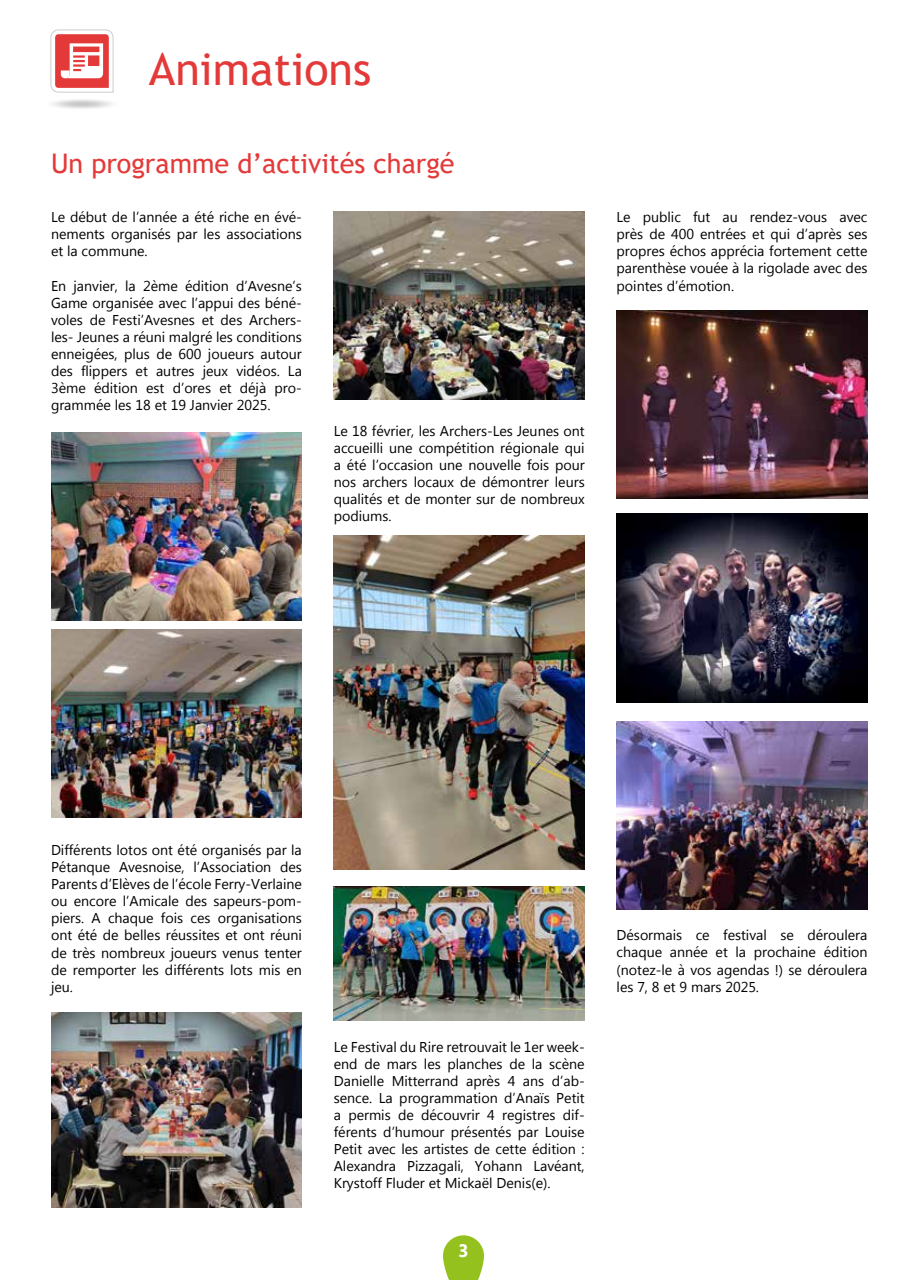
<style>
.page{position:relative;width:910px;height:1280px;background:#fff}
.page>*{position:absolute;margin:0;border:0;box-sizing:border-box;transform-origin:0 0}
.t1{font:45px "Trebuchet MS";color:#e33a39}
.t2{font:27px "Trebuchet MS";color:#e33a39}
.t3{font:700 18px "Microsoft New Tai Lue";color:#fff}
.t4{font:14.25px/17.1px "Microsoft New Tai Lue";color:#000;text-align:justify}
</style>
<div class="page">
<svg style="left:51px;top:30px;width:62px;height:62px"></svg>
<img style="left:51px;top:433px;width:251px;height:188px">
<img style="left:51px;top:630px;width:251px;height:188px">
<img style="left:51px;top:1012px;width:251px;height:196px">
<img style="left:334px;top:211px;width:251px;height:189px">
<img style="left:334px;top:535px;width:251px;height:335px">
<img style="left:334px;top:886px;width:251px;height:134px">
<img style="left:617px;top:721px;width:250px;height:188px">
<img style="left:617px;top:514px;width:250px;height:188px">
<img style="left:617px;top:310px;width:250px;height:188px">
<svg style="left:443px;top:1235px;width:41px;height:45px;background:#a6cb43"></svg>
<h1 class="t1" style="left:149px;top:41px;width:224px">Animations</h1>
<h2 class="t2" style="left:51px;top:146px;width:405px">Un programme d’activités chargé</h2>
<p class="t4" style="left:51px;top:210px;width:252px">Le début de l’année a été riche en évé&shy;nements organisés par les associations et la commune.</p>
<p class="t4" style="left:51px;top:278px;width:252px">En janvier, la 2ème édition d’Avesne’s Game organisée avec l’appui des béné&shy;voles de Festi’Avesnes et des Archers&shy;les- Jeunes a réuni malgré les conditions enneigées, plus de 600 joueurs autour des flippers et autres jeux vidéos. La 3ème édition est d’ores et déjà pro&shy;grammée les 18 et 19 Janvier 2025.</p>
<p class="t4" style="left:334px;top:423px;width:252px">Le 18 février, les Archers-Les Jeunes ont accueilli une compétition régionale qui a été l’occasion une nouvelle fois pour nos archers locaux de démontrer leurs qualités et de monter sur de nombreux podiums.</p>
<p class="t4" style="left:617px;top:210px;width:252px">Le public fut au rendez-vous avec près de 400 entrées et qui d’après ses propres échos apprécia fortement cette parenthèse vouée à la rigolade avec des pointes d’émotion.</p>
<p class="t4" style="left:51px;top:842px;width:252px">Différents lotos ont été organisés par la Pétanque Avesnoise, l’Association des Parents d’Elèves de l’école Ferry-Verlaine ou encore l’Amicale des sapeurs-pom&shy;piers. A chaque fois ces organisations ont été de belles réussites et ont réuni de très nombreux joueurs venus tenter de remporter les différents lots mis en jeu.</p>
<p class="t4" style="left:334px;top:1039px;width:252px">Le Festival du Rire retrouvait le 1er week&shy;end de mars les planches de la scène Danielle Mitterrand après 4 ans d’ab&shy;sence. La programmation d’Anaïs Petit a permis de découvrir 4 registres dif&shy;férents d’humour présentés par Louise Petit avec les artistes de cette édition :<br>Alexandra Pizzagali, Yohann Lavéant, Krystoff Fluder et Mickaël Denis(e).</p>
<p class="t3" style="left:458px;top:1240px;width:12px">3</p>
<p class="t4" style="left:617px;top:928px;width:252px">Désormais ce festival se déroulera chaque année et la prochaine édition (notez-le à vos agendas !) se déroulera les 7, 8 et 9 mars 2025.</p>
</div>
